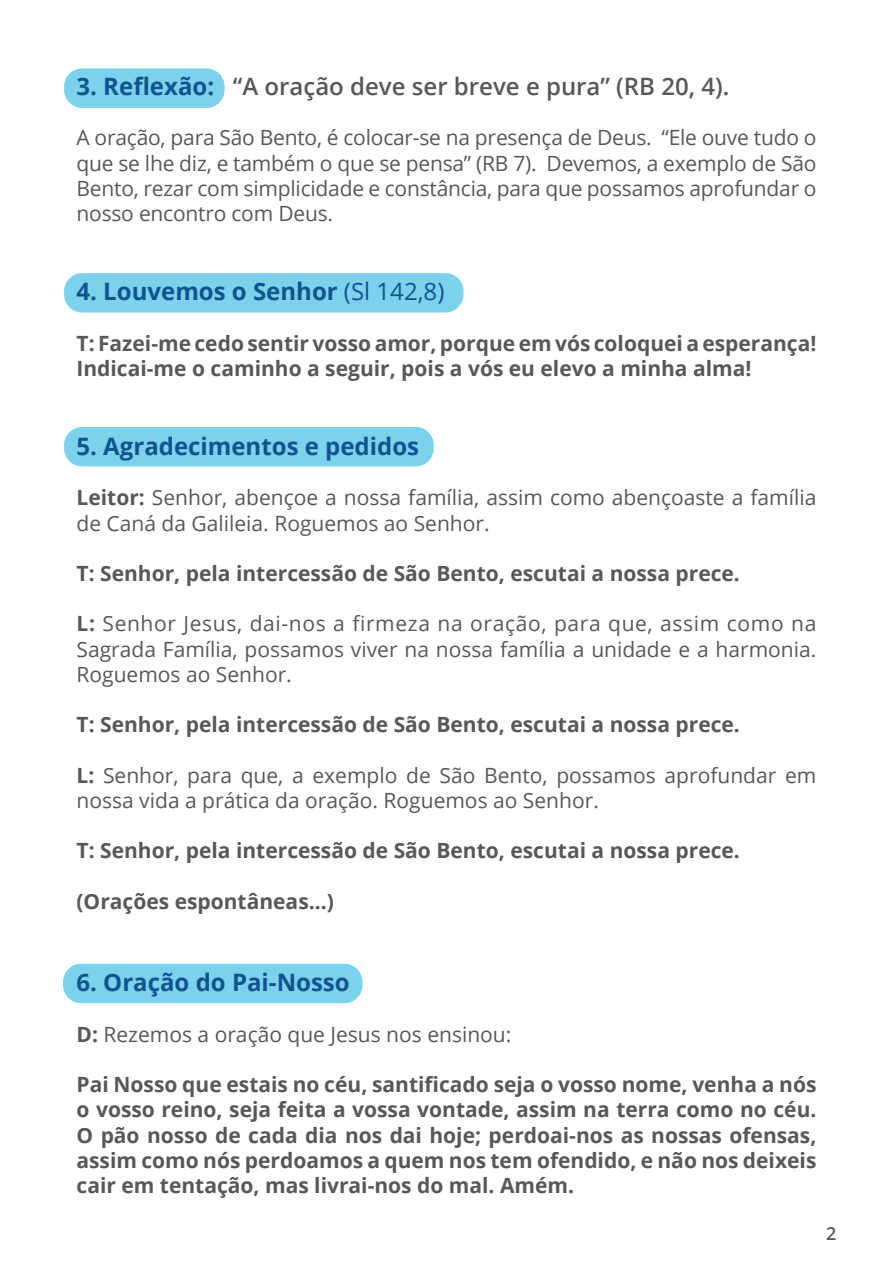
<style>
.page{position:relative;width:893px;height:1263px;background:#fff}
.page>*{position:absolute;margin:0;border:0;box-sizing:border-box;transform-origin:0 0}
.Bold_Azul{font:700 24px "Open Sans";color:#10548e}
.Bold_Azul-2{font:600 24px "Open Sans";color:#57585a}
.Regular_Cinza_80{font:21px/25.2px "Open Sans";color:#57585a;text-align:justify}
.Regular_Cinza_80-2{font:700 21px/25.2px "Open Sans";color:#57585a;text-align:justify}
.Bold_Cinza_80{font:700 21px "Open Sans";color:#57585a}
.t1{font:600 18px "Open Sans";color:#57585a}
.s1{font-weight:700;color:#10548e}
.s2{font-weight:400}
.s3{font-weight:700}
</style>
<div class="page">
<div style="left:64px;top:68px;width:161px;height:40px;background:#7cd2ec;border-radius:18px"></div>
<div style="left:64px;top:273px;width:399px;height:40px;background:#7cd2ec;border-radius:18px"></div>
<div style="left:64px;top:427px;width:370px;height:39px;background:#7cd2ec;border-radius:18px"></div>
<div style="left:63px;top:964px;width:299px;height:39px;background:#7cd2ec;border-radius:18px"></div>
<p class="Bold_Azul-2" style="left:77px;top:70px;width:654px"><span class="s1">3. Reflexão:</span> “A oração deve ser breve e pura” (RB 20, 4).</p>
<p class="Regular_Cinza_80" style="left:77px;top:125px;width:741px">A oração, para São Bento, é colocar-se na presença de Deus. “Ele ouve tudo o que se lhe diz, e também o que se pensa” (RB 7). Devemos, a exemplo de São Bento, rezar com simplicidade e constância, para que possamos aprofundar o nosso encontro com Deus.</p>
<p class="Bold_Azul" style="left:77px;top:274px;width:369px">4. Louvemos o Senhor <span class="s2">(Sl 142,8)</span></p>
<p class="Bold_Cinza_80" style="left:77px;top:328px;width:741px">T: Fazei-me cedo sentir vosso amor, porque em vós coloquei a esperança!</p>
<p class="Bold_Cinza_80" style="left:77px;top:353px;width:676px">Indicai-me o caminho a seguir, pois a vós eu elevo a minha alma!</p>
<p class="Bold_Azul" style="left:77px;top:429px;width:344px">5. Agradecimentos e pedidos</p>
<p class="Regular_Cinza_80" style="left:77px;top:485px;width:741px"><span class="s3">Leitor:</span> Senhor, abençoe a nossa família, assim como abençoaste a família de Caná da Galileia. Roguemos ao Senhor.</p>
<p class="Regular_Cinza_80-2" style="left:77px;top:560px;width:665px">T: Senhor, pela intercessão de São Bento, escutai a nossa prece.</p>
<p class="Regular_Cinza_80" style="left:77px;top:611px;width:741px"><span class="s3">L:</span> Senhor Jesus, dai-nos a firmeza na oração, para que, assim como na Sagrada Família, possamos viver na nossa família a unidade e a harmonia.<br>Roguemos ao Senhor.</p>
<p class="Regular_Cinza_80-2" style="left:77px;top:711px;width:665px">T: Senhor, pela intercessão de São Bento, escutai a nossa prece.</p>
<p class="Regular_Cinza_80" style="left:77px;top:762px;width:741px"><span class="s3">L:</span> Senhor, para que, a exemplo de São Bento, possamos aprofundar em nossa vida a prática da oração. Roguemos ao Senhor.</p>
<p class="Regular_Cinza_80-2" style="left:77px;top:837px;width:665px">T: Senhor, pela intercessão de São Bento, escutai a nossa prece.</p>
<p class="Regular_Cinza_80-2" style="left:77px;top:888px;width:259px">(Orações espontâneas...)</p>
<p class="Bold_Azul" style="left:77px;top:966px;width:275px">6. Oração do Pai-Nosso</p>
<p class="Regular_Cinza_80" style="left:77px;top:1021px;width:436px"><span class="s3">D:</span> Rezemos a oração que Jesus nos ensinou:</p>
<p class="Regular_Cinza_80-2" style="left:77px;top:1071px;width:741px">Pai Nosso que estais no céu, santificado seja o vosso nome, venha a nós o vosso reino, seja feita a vossa vontade, assim na terra como no céu.<br>O pão nosso de cada dia nos dai hoje; perdoai-nos as nossas ofensas, assim como nós perdoamos a quem nos tem ofendido, e não nos deixeis cair em tentação, mas livrai-nos do mal. Amém.</p>
<p class="t1" style="left:826px;top:1221px;width:12px">2</p>
</div>
